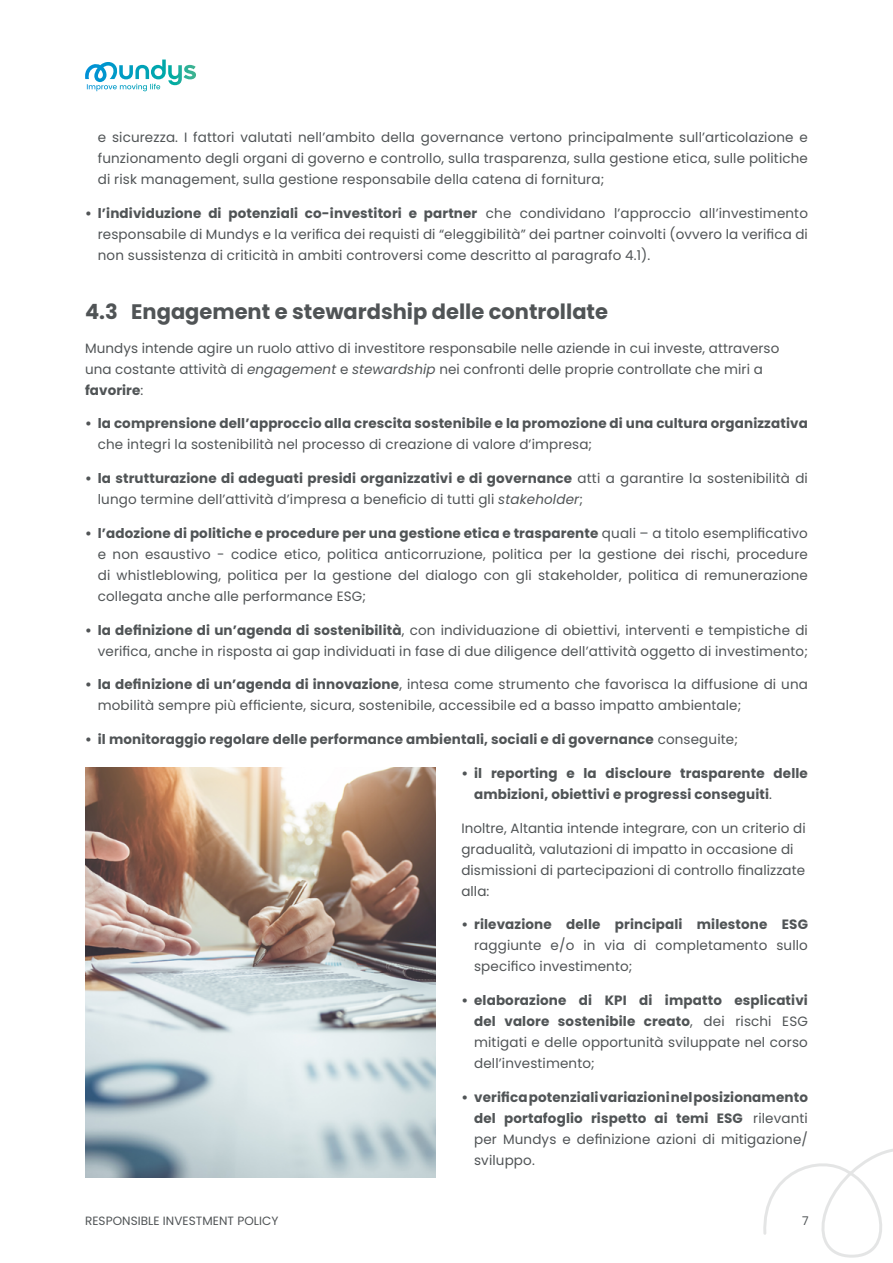
<style>
.page{position:relative;width:893px;height:1263px;background:#fff}
.page>*{position:absolute;margin:0;border:0;box-sizing:border-box;transform-origin:0 0}
.t1{font:700 21px "Poppins";color:#505456}
.t2{font:13.5px/21px "Poppins";letter-spacing:.01em;color:#505456}
.t3{font:700 13.5px/21px "Poppins";letter-spacing:.01em;color:#505456}
.t4{font:12px "Poppins";letter-spacing:.005em;color:#505456}
.s1{font-weight:700}
.s2{font-style:italic}
.s3{font-weight:400}
</style>
<div class="page">
<svg style="left:763px;top:1149px;width:130px;height:109px"></svg>
<svg style="left:85px;top:60px;width:111px;height:29px"></svg>
<img style="left:85px;top:767px;width:351px;height:411px">
<p class="t2" style="left:98px;top:127px;width:712px;text-align:justify">e sicurezza. I fattori valutati nell’ambito della governance vertono principalmente sull’articolazione e funzionamento degli organi di governo e controllo, sulla trasparenza, sulla gestione etica, sulle politiche di risk management, sulla gestione responsabile della catena di fornitura;</p>
<p class="t2" style="left:98px;top:202px;width:712px;text-align:justify;text-indent:-13px"><span class="s1">• l’individuzione di potenziali co-investitori e partner</span> che condividano l’approccio all’investimento responsabile di Mundys e la verifica dei requisti di “eleggibilità” dei partner coinvolti (ovvero la verifica di non sussistenza di criticità in ambiti controversi come descritto al paragrafo 4.1).</p>
<h1 class="t1" style="left:85px;top:299px;width:524px">4.3 Engagement e stewardship delle controllate</h1>
<p class="t2" style="left:85px;top:337px;width:696px">Mundys intende agire un ruolo attivo di investitore responsabile nelle aziende in cui investe, attraverso una costante attività di <span class="s2">engagement</span> e <span class="s2">stewardship</span> nei confronti delle proprie controllate che miri a <span class="s1">favorire</span>:</p>
<p class="t3" style="left:85px;top:413px;width:724px">• la comprensione dell’approccio alla crescita sostenibile e la promozione di una cultura organizzativa</p>
<p class="t2" style="left:98px;top:434px;width:496px">che integri la sostenibilità nel processo di creazione di valore d’impresa;</p>
<p class="t2" style="left:98px;top:468px;width:712px;text-indent:-13px"><span class="s1">• la strutturazione di adeguati presidi organizzativi e di governance</span> atti a garantire la sostenibilità di lungo termine dell’attività d’impresa a beneficio di tutti gli <span class="s2">stakeholder</span>;</p>
<p class="t2" style="left:98px;top:523px;width:712px;text-align:justify;text-indent:-13px"><span class="s1">• l’adozione di politiche e procedure per una gestione etica e trasparente</span> quali – a titolo esemplificativo e non esaustivo - codice etico, politica anticorruzione, politica per la gestione dei rischi, procedure di whistleblowing, politica per la gestione del dialogo con gli stakeholder, politica di remunerazione collegata anche alle performance ESG;</p>
<p class="t2" style="left:85px;top:619px;width:724px;text-align:right"><span class="s1">• la definizione di un’agenda di sostenibilità</span>, con individuazione di obiettivi, interventi e tempistiche di verifica, anche in risposta ai gap individuati in fase di due diligence dell’attività oggetto di investimento;</p>
<p class="t2" style="left:98px;top:674px;width:712px;text-indent:-13px"><span class="s1">• la definizione di un’agenda di innovazione</span>, intesa come strumento che favorisca la diffusione di una mobilità sempre più efficiente, sicura, sostenibile, accessibile ed a basso impatto ambientale;</p>
<p class="t3" style="left:85px;top:729px;width:654px">• il monitoraggio regolare delle performance ambientali, sociali e di governance <span class="s3">conseguite;</span></p>
<p class="t3" style="left:474px;top:763px;width:335px;text-indent:-13px">• il reporting e la discloure trasparente delle ambizioni, obiettivi e progressi conseguiti<span class="s3">.</span></p>
<p class="t2" style="left:461px;top:817px;width:346px">Inoltre, Altantia intende integrare, con un criterio di gradualità, valutazioni di impatto in occasione di dismissioni di partecipazioni di controllo finalizzate alla:</p>
<p class="t3" style="left:461px;top:914px;width:348px">• rilevazione delle principali milestone ESG</p>
<p class="t2" style="left:474px;top:935px;width:335px">raggiunte e/o in via di completamento sullo specifico investimento;</p>
<p class="t2" style="left:474px;top:990px;width:335px;text-align:justify;text-indent:-13px"><span class="s1">• elaborazione di KPI di impatto esplicativi del valore sostenibile creato</span>, dei rischi ESG mitigati e delle opportunità sviluppate nel corso dell’investimento;</p>
<p class="t3" style="left:474px;top:1087px;width:335px;text-align:justify;text-indent:-13px">• verifica potenziali variazioni nel posizionamento del portafoglio rispetto ai temi ESG <span class="s3">rilevanti per Mundys e definizione azioni di mitigazione/ sviluppo.</span></p>
<p class="t4" style="left:85px;top:1214px;width:195px">RESPONSIBLE INVESTMENT POLICY</p>
<p class="t4" style="left:802px;top:1214px;width:8px">7</p>
</div>
